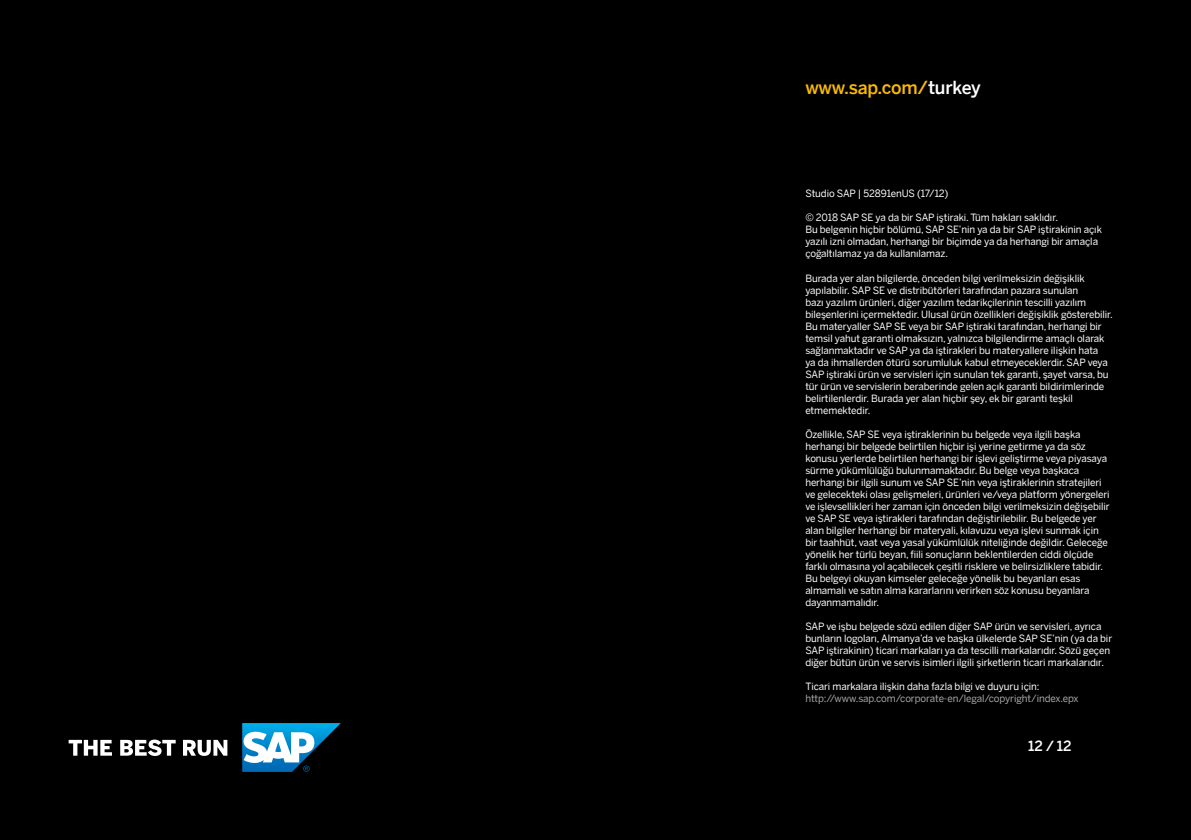
<style>
.page{position:relative;width:1191px;height:840px;background:#fff}
.page>*{position:absolute;margin:0;border:0;box-sizing:border-box;transform-origin:0 0}
.t1{font:500 18px "Benton Sans";letter-spacing:-.01em;color:#fbba00}
.t2{font:500 14px "Benton Sans";color:#fff}
.t3{font:10px/12px "Benton Sans";letter-spacing:-.01em;color:#fff}
.t4{font:10px "Benton Sans";letter-spacing:-.01em;color:#a8a8a7}
.s1{color:#fff}
</style>
<div class="page">
<div style="left:0;top:0;width:1191px;height:839px;background:#000"></div>
<svg style="left:69px;top:739px;width:158px;height:16px"></svg>
<svg style="left:242px;top:723px;width:99px;height:48px"></svg>
<h1 class="t1" style="left:805px;top:71px;width:177px">www.sap.com/<span class="s1">turkey</span></h1>
<p class="t3" style="left:805px;top:187px;width:145px">Studio SAP | 52891enUS (17/12)</p>
<p class="t3" style="left:805px;top:211px;width:298px">© 2018 SAP SE ya da bir SAP iştiraki. Tüm hakları saklıdır.<br>Bu belgenin hiçbir bölümü, SAP SE’nin ya da bir SAP iştirakinin açık yazılı izni olmadan, herhangi bir biçimde ya da herhangi bir amaçla çoğaltılamaz ya da kullanılamaz.</p>
<p class="t3" style="left:805px;top:271px;width:309px">Burada yer alan bilgilerde, önceden bilgi verilmeksizin değişiklik yapılabilir. SAP SE ve distribütörleri tarafından pazara sunulan<br>bazı yazılım ürünleri, diğer yazılım tedarikçilerinin tescilli yazılım bileşenlerini içermektedir. Ulusal ürün özellikleri değişiklik gösterebilir.<br>Bu materyaller SAP SE veya bir SAP iştiraki tarafından, herhangi bir temsil yahut garanti olmaksızın, yalnızca bilgilendirme amaçlı olarak sağlanmaktadır ve SAP ya da iştirakleri bu materyallere ilişkin hata<br>ya da ihmallerden ötürü sorumluluk kabul etmeyeceklerdir. SAP veya SAP iştiraki ürün ve servisleri için sunulan tek garanti, şayet varsa, bu tür ürün ve servislerin beraberinde gelen açık garanti bildirimlerinde belirtilenlerdir. Burada yer alan hiçbir şey, ek bir garanti teşkil etmemektedir.</p>
<p class="t3" style="left:805px;top:427px;width:306px">Özellikle, SAP SE veya iştiraklerinin bu belgede veya ilgili başka herhangi bir belgede belirtilen hiçbir işi yerine getirme ya da söz konusu yerlerde belirtilen herhangi bir işlevi geliştirme veya piyasaya sürme yükümlülüğü bulunmamaktadır. Bu belge veya başkaca herhangi bir ilgili sunum ve SAP SE’nin veya iştiraklerinin stratejileri ve gelecekteki olası gelişmeleri, ürünleri ve/veya platform yönergeleri ve işlevsellikleri her zaman için önceden bilgi verilmeksizin değişebilir ve SAP SE veya iştirakleri tarafından değiştirilebilir. Bu belgede yer alan bilgiler herhangi bir materyali, kılavuzu veya işlevi sunmak için bir taahhüt, vaat veya yasal yükümlülük niteliğinde değildir. Geleceğe yönelik her türlü beyan, fiili sonuçların beklentilerden ciddi ölçüde farklı olmasına yol açabilecek çeşitli risklere ve belirsizliklere tabidir.<br>Bu belgeyi okuyan kimseler geleceğe yönelik bu beyanları esas almamalı ve satın alma kararlarını verirken söz konusu beyanlara dayanmamalıdır.</p>
<p class="t3" style="left:805px;top:619px;width:308px">SAP ve işbu belgede sözü edilen diğer SAP ürün ve servisleri, ayrıca bunların logoları, Almanya’da ve başka ülkelerde SAP SE’nin (ya da bir SAP iştirakinin) ticari markaları ya da tescilli markalarıdır. Sözü geçen diğer bütün ürün ve servis isimleri ilgili şirketlerin ticari markalarıdır.</p>
<p class="t3" style="left:805px;top:679px;width:236px">Ticari markalara ilişkin daha fazla bilgi ve duyuru için:</p>
<p class="t4" style="left:805px;top:690px;width:275px">http://www.sap.com/corporate-en/legal/copyright/index.epx</p>
<h2 class="t2" style="left:1028px;top:733px;width:45px">12 / 12</h2>
</div>
